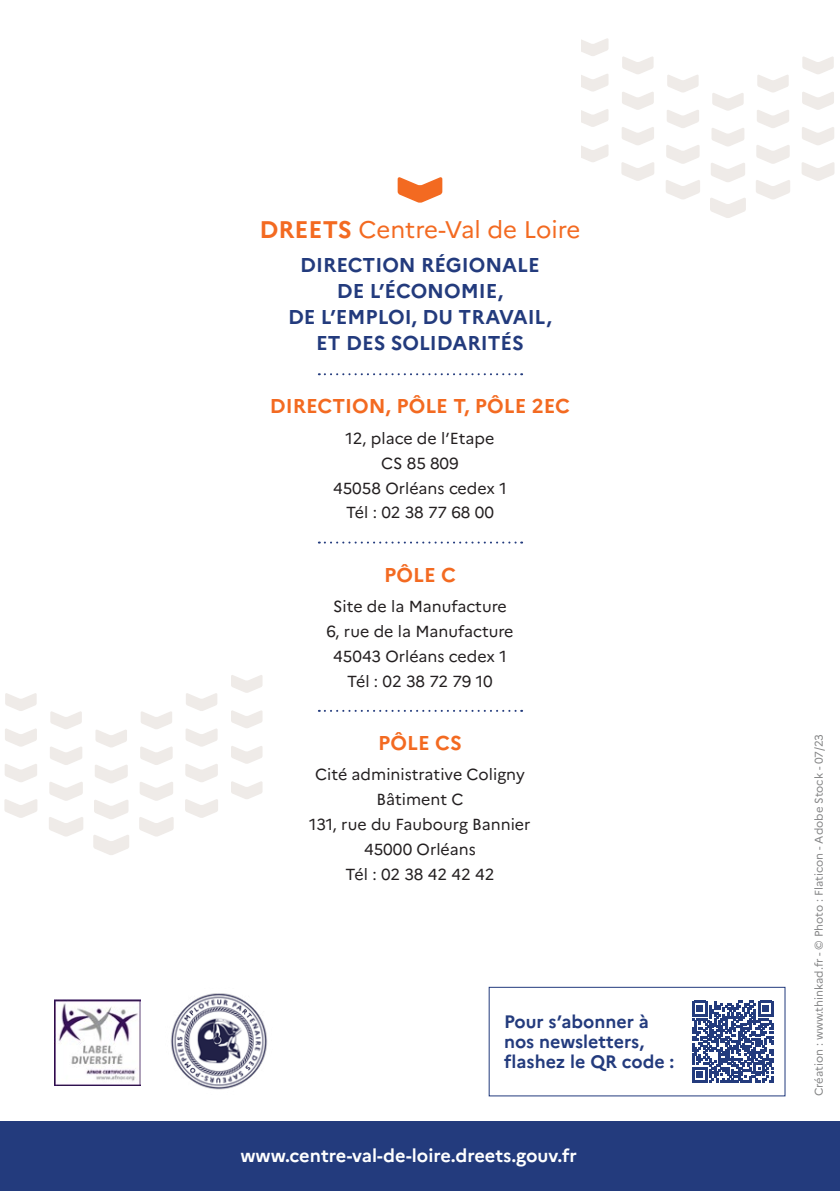
<style>
.page{position:relative;width:840px;height:1191px;background:#fff}
.page>*{position:absolute;margin:0;border:0;box-sizing:border-box;transform-origin:0 0}
.t1{font:24px "Marianne";color:#f36a21}
.t2{font:700 20px/26px "Marianne";color:#233b7d;text-align:center}
.t3{font:700 20px "Marianne";color:#f36a21}
.t4{font:700 18.2px "Marianne";color:#fff}
.t5{font:700 18px/19.8px "Marianne";color:#233b7d}
.t6{font:16px/24.8px "Marianne";color:#231f20;text-align:center}
.t7{font:11.2px "Marianne";color:#4b4c4d}
.s1{font-weight:700}
</style>
<div class="page">
<svg style="left:318px;top:541px;width:204px;height:2px"></svg>
<svg style="left:318px;top:373px;width:204px;height:2px"></svg>
<svg style="left:318px;top:710px;width:204px;height:2px"></svg>
<svg style="left:397px;top:177px;width:45px;height:26px"></svg>
<div style="left:0;top:1121px;width:839px;height:70px;background:#233b7d"></div>
<svg style="left:93px;top:835px;width:36px;height:20px"></svg>
<svg style="left:49px;top:817px;width:34px;height:19px"></svg>
<svg style="left:4px;top:799px;width:33px;height:19px"></svg>
<svg style="left:94px;top:800px;width:34px;height:19px"></svg>
<svg style="left:49px;top:782px;width:34px;height:19px"></svg>
<svg style="left:5px;top:764px;width:32px;height:18px"></svg>
<svg style="left:95px;top:765px;width:33px;height:18px"></svg>
<svg style="left:50px;top:747px;width:32px;height:18px"></svg>
<svg style="left:5px;top:728px;width:32px;height:19px"></svg>
<svg style="left:95px;top:730px;width:32px;height:17px"></svg>
<svg style="left:50px;top:711px;width:32px;height:18px"></svg>
<svg style="left:5px;top:693px;width:32px;height:18px"></svg>
<svg style="left:139px;top:817px;width:34px;height:19px"></svg>
<svg style="left:185px;top:799px;width:33px;height:19px"></svg>
<svg style="left:231px;top:781px;width:31px;height:18px"></svg>
<svg style="left:140px;top:782px;width:33px;height:19px"></svg>
<svg style="left:185px;top:764px;width:33px;height:18px"></svg>
<svg style="left:231px;top:746px;width:31px;height:18px"></svg>
<svg style="left:140px;top:747px;width:32px;height:18px"></svg>
<svg style="left:186px;top:728px;width:31px;height:19px"></svg>
<svg style="left:231px;top:710px;width:31px;height:18px"></svg>
<svg style="left:141px;top:711px;width:31px;height:18px"></svg>
<svg style="left:186px;top:693px;width:31px;height:18px"></svg>
<svg style="left:231px;top:675px;width:31px;height:18px"></svg>
<svg style="left:710px;top:198px;width:35px;height:20px"></svg>
<svg style="left:756px;top:180px;width:33px;height:20px"></svg>
<svg style="left:802px;top:162px;width:32px;height:19px"></svg>
<svg style="left:711px;top:163px;width:33px;height:19px"></svg>
<svg style="left:756px;top:145px;width:33px;height:19px"></svg>
<svg style="left:802px;top:127px;width:31px;height:18px"></svg>
<svg style="left:711px;top:128px;width:33px;height:19px"></svg>
<svg style="left:757px;top:110px;width:31px;height:18px"></svg>
<svg style="left:802px;top:92px;width:31px;height:18px"></svg>
<svg style="left:712px;top:93px;width:31px;height:18px"></svg>
<svg style="left:757px;top:75px;width:31px;height:18px"></svg>
<svg style="left:802px;top:56px;width:31px;height:18px"></svg>
<svg style="left:666px;top:180px;width:33px;height:20px"></svg>
<svg style="left:621px;top:162px;width:33px;height:19px"></svg>
<svg style="left:581px;top:144px;width:27px;height:18px"></svg>
<svg style="left:666px;top:145px;width:33px;height:19px"></svg>
<svg style="left:622px;top:127px;width:31px;height:18px"></svg>
<svg style="left:581px;top:109px;width:27px;height:18px"></svg>
<svg style="left:667px;top:110px;width:31px;height:18px"></svg>
<svg style="left:622px;top:92px;width:31px;height:18px"></svg>
<svg style="left:581px;top:74px;width:27px;height:18px"></svg>
<svg style="left:667px;top:75px;width:31px;height:18px"></svg>
<svg style="left:622px;top:56px;width:31px;height:18px"></svg>
<svg style="left:581px;top:38px;width:27px;height:18px"></svg>
<img style="left:54px;top:999px;width:87px;height:87px">
<img style="left:170px;top:993px;width:98px;height:97px">
<svg style="left:692px;top:1001px;width:81px;height:81px"></svg>
<div style="left:488px;top:986px;width:297px;height:110px;border:1px solid #233b7d"></div>
<h1 class="t1" style="left:259px;top:215px;width:322px"><span class="s1">DREETS</span> Centre-Val de Loire</h1>
<p class="t2" style="left:288px;top:252px;width:265px">DIRECTION RÉGIONALE<br>DE L’ÉCONOMIE,<br>DE L’EMPLOI, DU TRAVAIL,<br>ET DES SOLIDARITÉS</p>
<p class="t3" style="left:270px;top:394px;width:301px">DIRECTION, PÔLE T, PÔLE 2EC</p>
<p class="t6" style="left:333px;top:426px;width:175px">12, place de l’Etape<br>CS 85 809<br>45058 Orléans cedex 1<br>Tél : 02 38 77 68 00</p>
<p class="t3" style="left:384px;top:562px;width:73px">PÔLE C</p>
<p class="t6" style="left:326px;top:594px;width:188px">Site de la Manufacture<br>6, rue de la Manufacture<br>45043 Orléans cedex 1<br>Tél : 02 38 72 79 10</p>
<p class="t3" style="left:378px;top:730px;width:85px">PÔLE CS</p>
<p class="t6" style="left:309px;top:762px;width:223px">Cité administrative Coligny<br>Bâtiment C<br>131, rue du Faubourg Bannier<br>45000 Orléans<br>Tél : 02 38 42 42 42</p>
<p class="t5" style="left:504px;top:1012px;width:172px">Pour s’abonner à nos newsletters, flashez le QR code :</p>
<p class="t4" style="left:240px;top:1144px;width:338px">www.centre-val-de-loire.dreets.gouv.fr</p>
<p class="t7" style="left:811px;top:1096px;width:364px;rotate:-90deg">Création : www.thinkad.fr - © Photo : Flaticon - Adobe Stock - 07/23</p>
</div>
